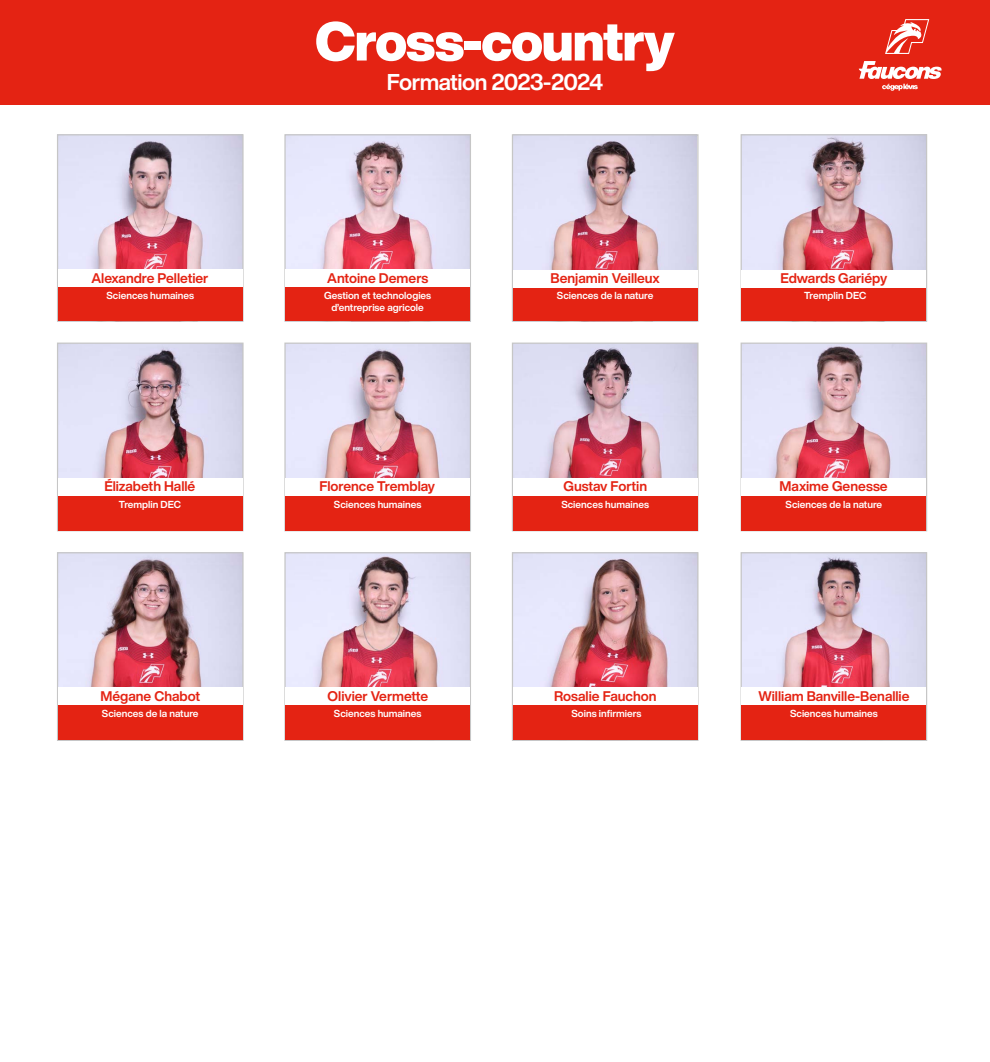
<style>
.page{position:relative;width:990px;height:1062px;background:#fff}
.page>*{position:absolute;margin:0;border:0;box-sizing:border-box;transform-origin:0 0}
.t1{font:53.75px "CL Helvetica Now Display Blk";letter-spacing:-.02em;color:#fff}
.t2{font:22.5px "CL Helvetica Now Display Bd";letter-spacing:-.035em;color:#fff}
.t3{font:13.75px "CL Helvetica Now Display Bd";color:#e42313}
.t4{font:10px/12px "CL Helvetica Now Display Bd";color:#fff;text-align:center}
</style>
<div class="page">
<div style="left:0;top:0;width:990px;height:104px;background:#e42313"></div>
<svg style="left:859px;top:61px;width:83px;height:30px"></svg>
<svg style="left:885px;top:19px;width:44px;height:35px"></svg>
<img style="left:59px;top:136px;width:183px;height:133px">
<div style="left:57px;top:134px;width:187px;height:188px;border:1px solid #c6c6c6"></div>
<img style="left:59px;top:345px;width:183px;height:133px">
<div style="left:57px;top:343px;width:187px;height:188px;border:1px solid #c6c6c6"></div>
<img style="left:59px;top:554px;width:183px;height:133px">
<div style="left:57px;top:552px;width:187px;height:189px;border:1px solid #c6c6c6"></div>
<img style="left:286px;top:136px;width:183px;height:133px">
<div style="left:284px;top:134px;width:187px;height:188px;border:1px solid #c6c6c6"></div>
<img style="left:286px;top:345px;width:183px;height:133px">
<div style="left:284px;top:343px;width:187px;height:188px;border:1px solid #c6c6c6"></div>
<img style="left:286px;top:554px;width:183px;height:133px">
<div style="left:284px;top:552px;width:187px;height:189px;border:1px solid #c6c6c6"></div>
<img style="left:514px;top:136px;width:183px;height:134px">
<div style="left:512px;top:134px;width:187px;height:188px;border:1px solid #c6c6c6"></div>
<img style="left:514px;top:345px;width:183px;height:133px">
<div style="left:512px;top:343px;width:187px;height:188px;border:1px solid #c6c6c6"></div>
<img style="left:514px;top:554px;width:183px;height:133px">
<div style="left:512px;top:552px;width:187px;height:189px;border:1px solid #c6c6c6"></div>
<img style="left:743px;top:136px;width:182px;height:134px">
<div style="left:741px;top:134px;width:186px;height:188px;border:1px solid #c6c6c6"></div>
<img style="left:743px;top:345px;width:182px;height:133px">
<div style="left:741px;top:343px;width:186px;height:188px;border:1px solid #c6c6c6"></div>
<img style="left:743px;top:554px;width:182px;height:133px">
<div style="left:741px;top:552px;width:186px;height:189px;border:1px solid #c6c6c6"></div>
<div style="left:58px;top:270px;width:184px;height:51px;background:#e42313"></div>
<div style="left:58px;top:478px;width:184px;height:52px;background:#e42313"></div>
<div style="left:58px;top:688px;width:184px;height:52px;background:#e42313"></div>
<div style="left:286px;top:270px;width:184px;height:51px;background:#e42313"></div>
<div style="left:286px;top:478px;width:184px;height:52px;background:#e42313"></div>
<div style="left:286px;top:688px;width:184px;height:52px;background:#e42313"></div>
<div style="left:513px;top:270px;width:184px;height:51px;background:#e42313"></div>
<div style="left:513px;top:478px;width:184px;height:52px;background:#e42313"></div>
<div style="left:513px;top:688px;width:184px;height:52px;background:#e42313"></div>
<div style="left:742px;top:270px;width:184px;height:51px;background:#e42313"></div>
<div style="left:742px;top:478px;width:184px;height:52px;background:#e42313"></div>
<div style="left:742px;top:688px;width:184px;height:52px;background:#e42313"></div>
<div style="left:286px;top:270px;width:184px;height:17px;background:#fff"></div>
<div style="left:58px;top:270px;width:184px;height:17px;background:#fff"></div>
<div style="left:513px;top:270px;width:184px;height:17px;background:#fff"></div>
<div style="left:742px;top:270px;width:184px;height:17px;background:#fff"></div>
<div style="left:58px;top:478px;width:184px;height:17px;background:#fff"></div>
<div style="left:286px;top:478px;width:184px;height:17px;background:#fff"></div>
<div style="left:513px;top:478px;width:184px;height:17px;background:#fff"></div>
<div style="left:742px;top:478px;width:184px;height:17px;background:#fff"></div>
<div style="left:58px;top:688px;width:184px;height:17px;background:#fff"></div>
<div style="left:286px;top:688px;width:184px;height:17px;background:#fff"></div>
<div style="left:513px;top:687px;width:184px;height:17px;background:#fff"></div>
<div style="left:742px;top:688px;width:184px;height:17px;background:#fff"></div>
<h1 class="t1" style="left:315px;top:4px;width:361px">Cross-country</h1>
<h2 class="t2" style="left:387px;top:66px;width:218px">Formation 2023-2024</h2>
<h3 class="t3" style="left:92px;top:269px;width:118px">Alexandre Pelletier</h3>
<h3 class="t3" style="left:327px;top:269px;width:102px">Antoine Demers</h3>
<h3 class="t3" style="left:550px;top:269px;width:111px">Benjamin Veilleux</h3>
<h3 class="t3" style="left:781px;top:269px;width:108px">Edwards Gariépy</h3>
<p class="t4" style="left:106px;top:290px;width:89px">Sciences humaines</p>
<p class="t4" style="left:324px;top:290px;width:109px">Gestion et technologies d’entreprise agricole</p>
<p class="t4" style="left:557px;top:290px;width:98px">Sciences de la nature</p>
<p class="t4" style="left:804px;top:290px;width:64px">Tremplin DEC</p>
<h3 class="t3" style="left:104px;top:477px;width:92px">Élizabeth Hallé</h3>
<h3 class="t3" style="left:320px;top:477px;width:117px">Florence Tremblay</h3>
<h3 class="t3" style="left:564px;top:477px;width:85px">Gustav Fortin</h3>
<h3 class="t3" style="left:780px;top:477px;width:110px">Maxime Genesse</h3>
<p class="t4" style="left:119px;top:499px;width:64px">Tremplin DEC</p>
<p class="t4" style="left:334px;top:498px;width:89px">Sciences humaines</p>
<p class="t4" style="left:561px;top:498px;width:89px">Sciences humaines</p>
<p class="t4" style="left:786px;top:498px;width:98px">Sciences de la nature</p>
<h3 class="t3" style="left:100px;top:687px;width:101px">Mégane Chabot</h3>
<h3 class="t3" style="left:328px;top:687px;width:102px">Olivier Vermette</h3>
<h3 class="t3" style="left:554px;top:687px;width:104px">Rosalie Fauchon</h3>
<h3 class="t3" style="left:759px;top:687px;width:153px">William Banville-Benallie</h3>
<p class="t4" style="left:102px;top:708px;width:98px">Sciences de la nature</p>
<p class="t4" style="left:334px;top:708px;width:89px">Sciences humaines</p>
<p class="t4" style="left:571px;top:708px;width:72px">Soins infirmiers</p>
<p class="t4" style="left:790px;top:708px;width:89px">Sciences humaines</p>
</div>
